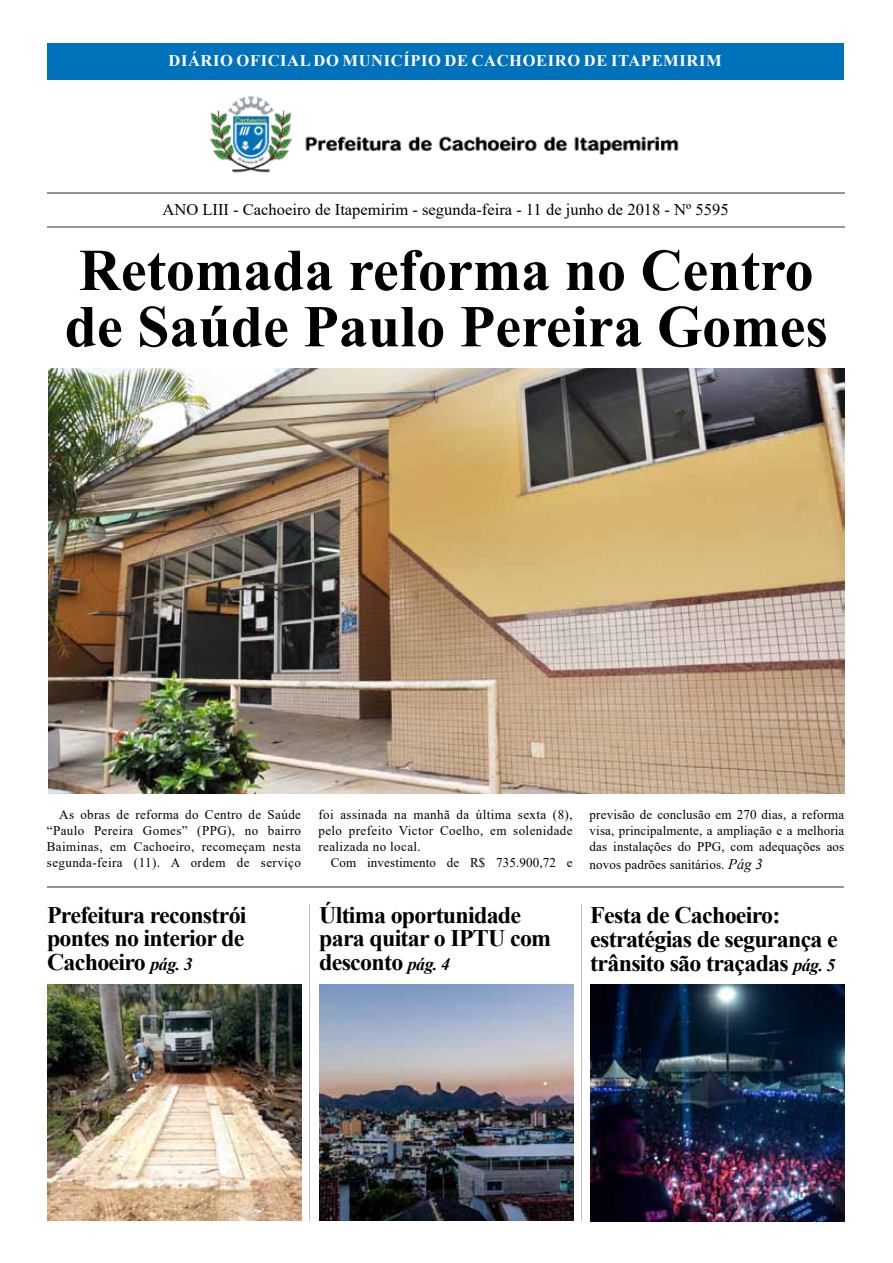
<style>
.page{position:relative;width:893px;height:1263px;background:#fff}
.page>*{position:absolute;margin:0;border:0;box-sizing:border-box;transform-origin:0 0}
.t1{font:700 59.25px/56.2px "Times New Roman";color:#000}
.t2{font:700 23.7px/23.7px "Times New Roman";letter-spacing:-.03em;color:#000}
.t3{font:16.35px "Times New Roman";color:#000}
.t4{font:700 16.35px "Times New Roman";letter-spacing:.035em;color:#fff}
.t5{font:13.35px/16px "Times New Roman";letter-spacing:.01em;color:#000;text-align:justify}
.s1{font-style:italic;font-size:14.85px}
.s2{font-style:italic;font-size:17.7px}
</style>
<div class="page">
<img style="left:209px;top:96px;width:470px;height:77px">
<div style="left:47px;top:43px;width:796px;height:37px;background:#0072bc"></div>
<hr style="left:47px;top:886px;width:796px;height:2px;background:#939598">
<hr style="left:47px;top:192px;width:797px;height:2px;background:#939598">
<hr style="left:47px;top:226px;width:797px;height:2px;background:#939598">
<img style="left:48px;top:985px;width:253px;height:236px">
<img style="left:320px;top:985px;width:253px;height:236px">
<img style="left:48px;top:369px;width:796px;height:424px">
<img style="left:591px;top:985px;width:253px;height:236px">
<p class="t4" style="left:168px;top:49px;width:555px">DIÁRIO OFICIAL DO MUNICÍPIO DE CACHOEIRO DE ITAPEMIRIM</p>
<p class="t3" style="left:163px;top:198px;width:568px">ANO LIII - Cachoeiro de Itapemirim - segunda-feira - 11 de junho de 2018 - Nº 5595</p>
<h1 class="t1" style="left:65px;top:240px;width:765px">Retomada reforma no Centro de Saúde Paulo Pereira Gomes</h1>
<p class="t5" style="left:47px;top:806px;width:256px;text-indent:12px">As obras de reforma do Centro de Saúde “Paulo Pereira Gomes” (PPG), no bairro Baiminas, em Cachoeiro, recomeçam nesta segunda-feira (11). A ordem de serviço</p>
<p class="t5" style="left:318px;top:806px;width:256px">foi assinada na manhã da última sexta (8), pelo prefeito Victor Coelho, em solenidade realizada no local.</p>
<p class="t5" style="left:331px;top:854px;width:243px">Com investimento de R$ 735.900,72 e</p>
<p class="t5" style="left:590px;top:806px;width:256px">previsão de conclusão em 270 dias, a reforma visa, principalmente, a ampliação e a melhoria das instalações do PPG, com adequações aos</p>
<p class="t5" style="left:590px;top:856px;width:175px">novos padrões sanitários. <span class="s1">Pág 3</span></p>
<h2 class="t2" style="left:47px;top:902px;width:201px;text-align:justify">Prefeitura reconstrói pontes no interior de Cachoeiro <span class="s2">pág. 3</span></h2>
<h2 class="t2" style="left:319px;top:902px;width:233px">Última oportunidade para quitar o IPTU com desconto <span class="s2">pág. 4</span></h2>
<h2 class="t2" style="left:590px;top:903px;width:249px">Festa de Cachoeiro: estratégias de segurança e trânsito são traçadas <span class="s2">pág. 5</span></h2>
</div>
